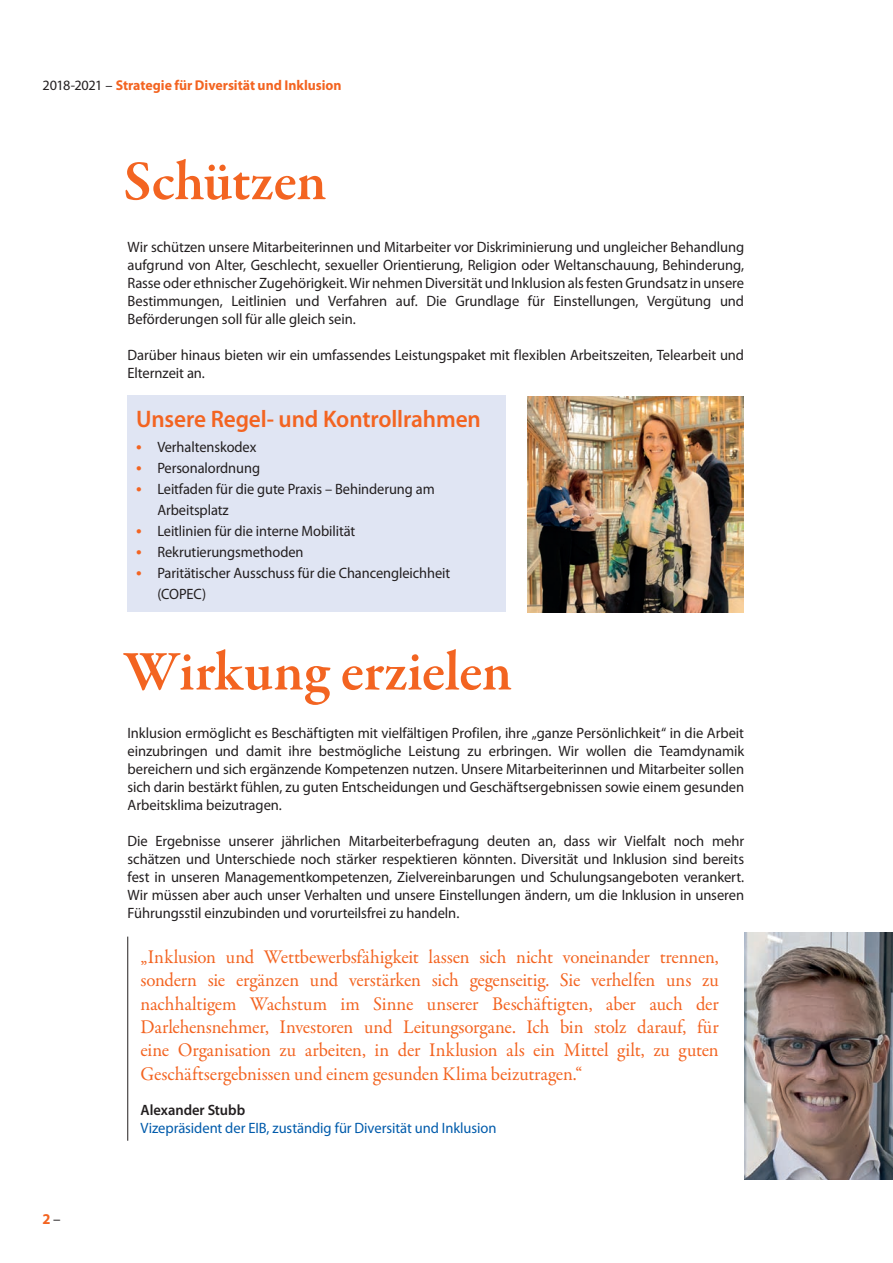
<style>
.page{position:relative;width:893px;height:1263px;background:#fff}
.page>*{position:absolute;margin:0;border:0;box-sizing:border-box;transform-origin:0 0}
.t1{font:600 57px "Garamond Premr Pro";letter-spacing:-.005em;color:#f36421}
.t2{font:600 24px "Myriad Pro";letter-spacing:-.005em;color:#f36421}
.t3{font:19.5px/23.4px "Garamond Premr Pro";letter-spacing:-.005em;color:#f36421;text-align:justify}
.t4{font:15px/18px "Myriad Pro";letter-spacing:-.005em;color:#231f20;text-align:justify}
.t5{font:15px/21px "Myriad Pro";letter-spacing:-.005em;color:#231f20;scale:.96 1}
.t6{font:15px "Myriad Pro";letter-spacing:-.005em;color:#015bab}
.t7{font:600 15px "Myriad Pro";letter-spacing:-.005em;color:#231f20}
.t8{font:700 15px "Myriad Pro";color:#f36421}
.t9{font:700 14.25px "Myriad Pro";color:#f36421}
.s1{font-weight:400;color:#231f20}
.s2{font-weight:600;font-size:18px;color:#f36421}
</style>
<div class="page">
<div style="left:128px;top:395px;width:378px;height:217px;background:#e0e5f3"></div>
<hr style="left:127px;top:936px;width:1px;height:205px;background:#231f20">
<img style="left:744px;top:932px;width:149px;height:247px">
<img style="left:527px;top:396px;width:216px;height:216px">
<p class="t9" style="left:43px;top:77px;width:301px"><span class="s1">2018-2021 –</span> Strategie für Diversität und Inklusion</p>
<h1 class="t1" style="left:123px;top:146px;width:205px">Schützen</h1>
<p class="t4" style="left:128px;top:238px;width:618px">Wir schützen unsere Mitarbeiterinnen und Mitarbeiter vor Diskriminierung und ungleicher Behandlung aufgrund von Alter, Geschlecht, sexueller Orientierung, Religion oder Weltanschauung, Behinderung, Rasse oder ethnischer Zugehörigkeit. Wir nehmen Diversität und Inklusion als festen Grundsatz in unsere Bestimmungen, Leitlinien und Verfahren auf. Die Grundlage für Einstellungen, Vergütung und Beförderungen soll für alle gleich sein.</p>
<p class="t4" style="left:128px;top:346px;width:618px">Darüber hinaus bieten wir ein umfassendes Leistungspaket mit flexiblen Arbeitszeiten, Telearbeit und<br>Elternzeit an.</p>
<h2 class="t2" style="left:136px;top:405px;width:346px">Unsere Regel- und Kontrollrahmen</h2>
<p class="t5" style="left:136px;top:437px;width:127px"><span class="s2">•</span> Verhaltenskodex</p>
<p class="t5" style="left:136px;top:458px;width:131px"><span class="s2">•</span> Personalordnung</p>
<p class="t5" style="left:157px;top:479px;width:290px;text-indent:-21px"><span class="s2">•</span> Leitfaden für die gute Praxis – Behinderung am<br>Arbeitsplatz</p>
<p class="t5" style="left:136px;top:521px;width:230px"><span class="s2">•</span> Leitlinien für die interne Mobilität</p>
<p class="t5" style="left:136px;top:542px;width:176px"><span class="s2">•</span> Rekrutierungsmethoden</p>
<p class="t5" style="left:157px;top:563px;width:307px;text-indent:-21px"><span class="s2">•</span> Paritätischer Ausschuss für die Chancengleichheit (COPEC)</p>
<h1 class="t1" style="left:123px;top:637px;width:390px">Wirkung erzielen</h1>
<p class="t4" style="left:128px;top:724px;width:618px">Inklusion ermöglicht es Beschäftigten mit vielfältigen Profilen, ihre „ganze Persönlichkeit“ in die Arbeit einzubringen und damit ihre bestmögliche Leistung zu erbringen. Wir wollen die Teamdynamik bereichern und sich ergänzende Kompetenzen nutzen. Unsere Mitarbeiterinnen und Mitarbeiter sollen sich darin bestärkt fühlen, zu guten Entscheidungen und Geschäftsergebnissen sowie einem gesunden Arbeitsklima beizutragen.</p>
<p class="t4" style="left:128px;top:832px;width:618px">Die Ergebnisse unserer jährlichen Mitarbeiterbefragung deuten an, dass wir Vielfalt noch mehr schätzen und Unterschiede noch stärker respektieren könnten. Diversität und Inklusion sind bereits fest in unseren Managementkompetenzen, Zielvereinbarungen und Schulungsangeboten verankert.<br>Wir müssen aber auch unser Verhalten und unsere Einstellungen ändern, um die Inklusion in unseren Führungsstil einzubinden und vorurteilsfrei zu handeln.</p>
<p class="t8" style="left:43px;top:1211px;width:20px">2 <span class="s1">–</span></p>
<p class="t3" style="left:141px;top:945px;width:580px">„Inklusion und Wettbewerbsfähigkeit lassen sich nicht voneinander trennen, sondern sie ergänzen und verstärken sich gegenseitig. Sie verhelfen uns zu nachhaltigem Wachstum im Sinne unserer Beschäftigten, aber auch der Darlehensnehmer, Investoren und Leitungsorgane. Ich bin stolz darauf, für eine Organisation zu arbeiten, in der Inklusion als ein Mittel gilt, zu guten Geschäftsergebnissen und einem gesunden Klima beizutragen.“</p>
<p class="t7" style="left:141px;top:1101px;width:106px">Alexander Stubb</p>
<p class="t6" style="left:141px;top:1120px;width:357px">Vizepräsident der EIB, zuständig für Diversität und Inklusion</p>
</div>
